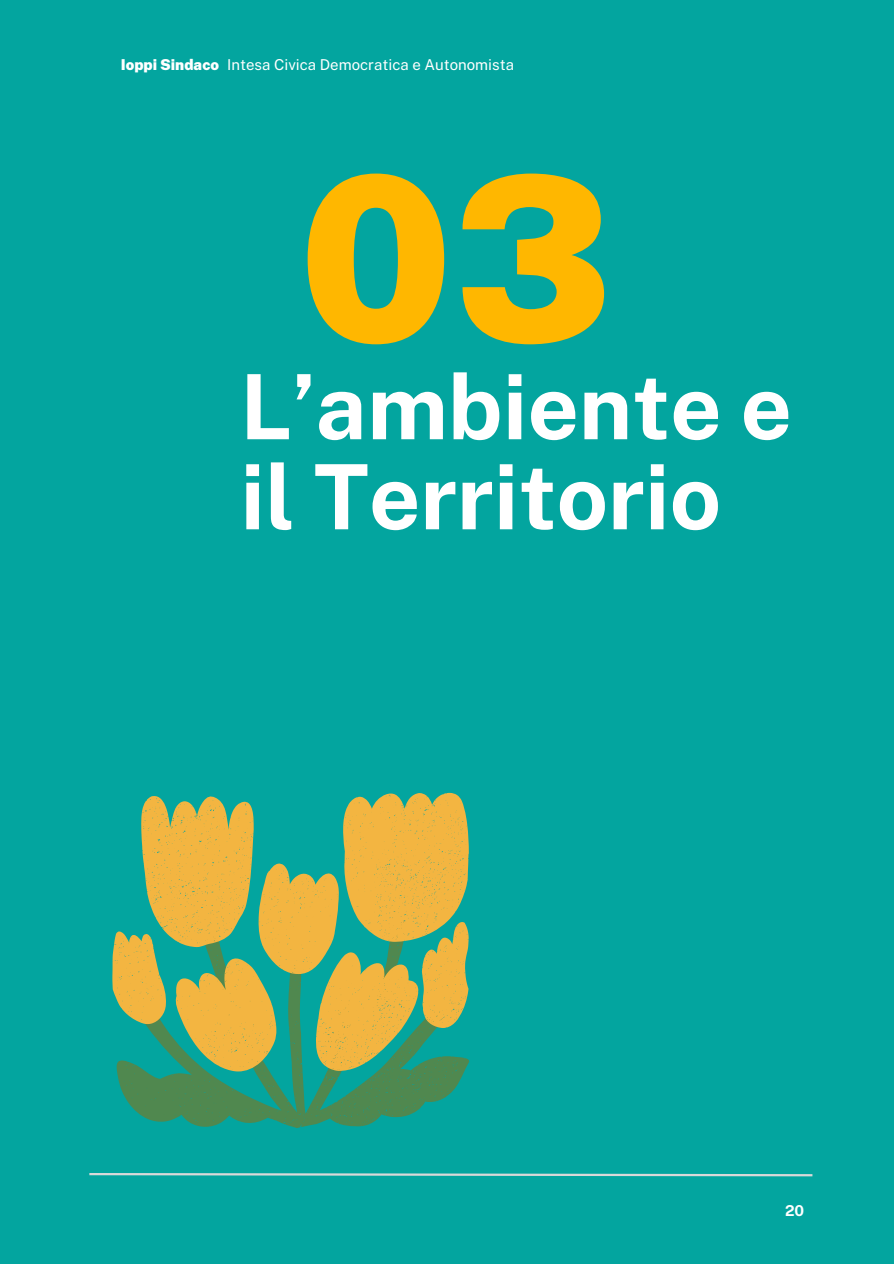
<style>
.page{position:relative;width:894px;height:1264px;background:#fff}
.page>*{position:absolute;margin:0;border:0;box-sizing:border-box;transform-origin:0 0}
.t1{font:900 229.5px "Public Sans";color:#ffb700}
.t2{font:700 90px/90px "Public Sans";color:#fff}
.t3{font:15px "Public Sans";color:#fff}
.t4{font:900 15px "Public Sans";color:#fff}
.t5{font:700 15px "Public Sans";color:#fff}
</style>
<div class="page">
<div style="left:0;top:0;width:893px;height:1263px;background:#03a59f"></div>
<svg style="left:89px;top:1173px;width:724px;height:4px"></svg>
<svg style="left:117px;top:932px;width:352px;height:196px;fill:#50884f"></svg>
<svg style="left:112px;top:792px;width:356px;height:279px;fill:#f3b541"></svg>
<h1 class="t4" style="left:121px;top:55px;width:100px">Ioppi Sindaco</h1>
<p class="t3" style="left:227px;top:56px;width:289px">Intesa Civica Democratica e Autonomista</p>
<p class="t1" style="left:298px;top:124px;width:316px">03</p>
<h2 class="t2" style="left:240px;top:361px;width:553px">L’ambiente e il Territorio</h2>
<p class="t5" style="left:784px;top:1201px;width:21px">20</p>
</div>
